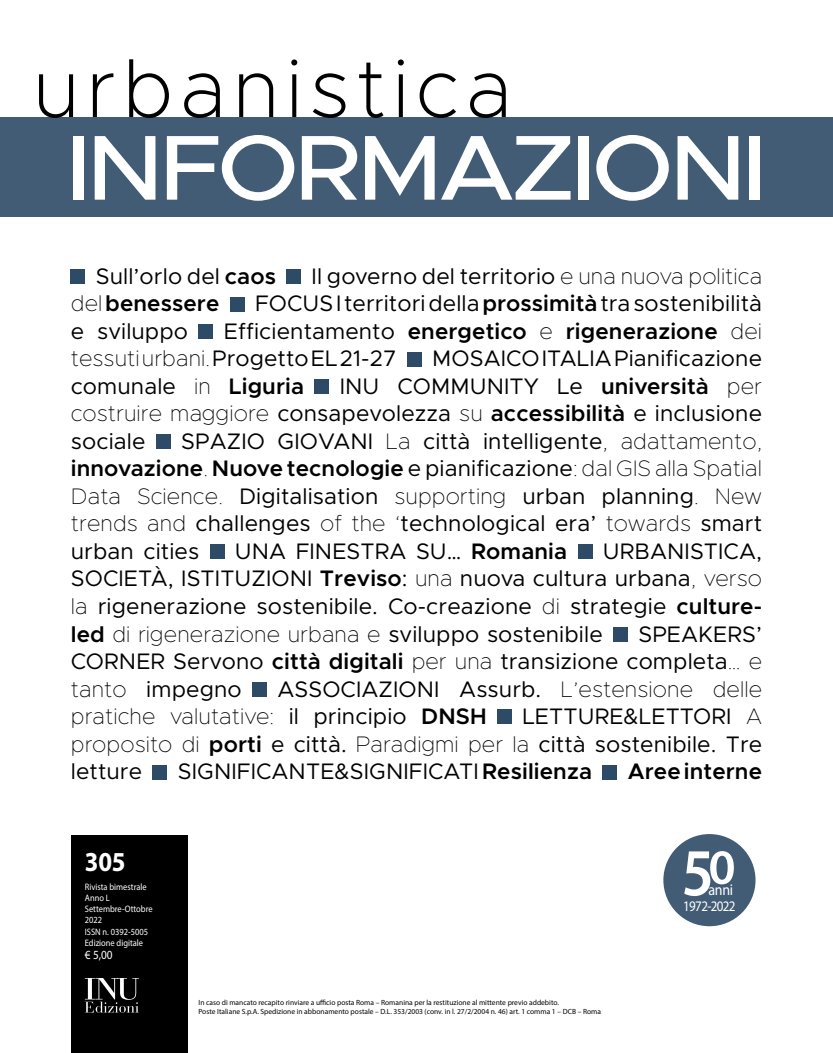
<style>
.page{position:relative;width:833px;height:1053px;background:#fff}
.page>*{position:absolute;margin:0;border:0;box-sizing:border-box;transform-origin:0 0}
.t1{font:500 92.5px "Metropolis";letter-spacing:-.05em;color:#fff;scale:1.1 1}
.t2{font:200 82.5px "Metropolis";letter-spacing:.08em;color:#000}
.t3{font:600 67.5px "Myriad Pro";color:#fff;scale:.89 1}
.t4{font:600 49.5px "Myriad Pro";color:#fff}
.t5{font:700 27.5px "Myriad Pro";color:#fff;scale:.9 1}
.t6{font:22.5px/27.5px "Metropolis";letter-spacing:.005em;color:#000;text-align:justify}
.t7{font:100 22.5px/27.5px "Metropolis";letter-spacing:.005em;color:#000}
.t8{font:600 22.5px "Metropolis";letter-spacing:.005em;color:#000}
.t9{font:15.75px "Myriad Pro";color:#fff;scale:.89 1}
.t10{font:14.62px "Myriad Pro";letter-spacing:-.05em;color:#fff;scale:.89 1}
.t11{font:12.5px "Myriad Pro";color:#fff;scale:.9 1}
.t12{font:9.38px/11.2px "Myriad Pro";color:#fff;scale:.9 1}
.t13{font:7.5px/8.8px "Myriad Pro";color:#000}
.s1{font-weight:600}
.s2{font-weight:100}
.s3{font-weight:400}
</style>
<div class="page">
<div style="left:0;top:117px;width:833px;height:99px;background:#425c76"></div>
<div style="left:71px;top:834px;width:117px;height:218px;background:#000"></div>
<svg style="left:85px;top:978px;width:54px;height:34px"></svg>
<div style="left:663px;top:834px;width:92px;height:92px;background:#425c76;border-radius:50%"></div>
<div style="left:71px;top:269px;width:14px;height:15px;background:#2d4a67"></div>
<div style="left:287px;top:269px;width:14px;height:15px;background:#2d4a67"></div>
<div style="left:230px;top:297px;width:14px;height:14px;background:#2d4a67"></div>
<div style="left:199px;top:324px;width:14px;height:15px;background:#2d4a67"></div>
<div style="left:407px;top:352px;width:14px;height:14px;background:#2d4a67"></div>
<div style="left:315px;top:379px;width:14px;height:15px;background:#2d4a67"></div>
<div style="left:156px;top:434px;width:14px;height:15px;background:#2d4a67"></div>
<div style="left:210px;top:544px;width:14px;height:15px;background:#2d4a67"></div>
<div style="left:578px;top:544px;width:14px;height:15px;background:#2d4a67"></div>
<div style="left:613px;top:627px;width:14px;height:14px;background:#2d4a67"></div>
<div style="left:252px;top:682px;width:15px;height:14px;background:#2d4a67"></div>
<div style="left:497px;top:709px;width:14px;height:15px;background:#2d4a67"></div>
<div style="left:153px;top:764px;width:14px;height:15px;background:#2d4a67"></div>
<div style="left:603px;top:764px;width:14px;height:15px;background:#2d4a67"></div>
<h2 class="t2" style="left:33px;top:37px;width:481px">urbanistica</h2>
<h1 class="t1" style="left:65px;top:110px;width:640px">INFORMAZIONI</h1>
<p class="t6" style="left:96px;top:262px;width:182px">Sull’orlo del <span class="s1">caos</span></p>
<p class="t6" style="left:312px;top:262px;width:452px">Il governo del territorio <span class="s2">e una nuova politica</span></p>
<p class="t8" style="left:71px;top:289px;width:150px"><span class="s2">del</span>benessere</p>
<p class="t6" style="left:255px;top:290px;width:508px">FOCUS I territori della <span class="s1">prossimità</span> tra sostenibilità</p>
<p class="t6" style="left:71px;top:317px;width:119px">e sviluppo</p>
<p class="t6" style="left:71px;top:317px;width:692px;text-indent:153px">Efficientamento <span class="s1">energetico</span> <span class="s2">e</span> <span class="s1">rigenerazione</span> <span class="s2">dei tessuti urbani.</span> Progetto EL 21-27</p>
<p class="t6" style="left:432px;top:345px;width:331px">MOSAICO ITALIA Pianificazione</p>
<p class="t6" style="left:71px;top:372px;width:235px">comunale <span class="s2">in</span> <span class="s1">Liguria</span></p>
<p class="t6" style="left:71px;top:372px;width:692px;text-indent:269px">INU COMMUNITY Le <span class="s1">università</span> <span class="s2">per costruire maggiore</span> consapevolezza <span class="s2">su</span> <span class="s1">accessibilità</span> e inclusione sociale</p>
<p class="t6" style="left:71px;top:427px;width:692px;text-indent:110px">SPAZIO GIOVANI <span class="s2">La</span> città intelligente<span class="s2">, adattamento, </span><span class="s1">innovazione</span><span class="s2">.</span> <span class="s1">Nuove tecnologie</span> e pianificazione<span class="s2">: dal GIS alla Spatial Data Science.</span> Digitalisation <span class="s2">supporting</span> urban planning<span class="s2">. New trends and</span> challenges <span class="s2">of the ‘</span>technological era’ <span class="s2">towards</span> smart urban cities</p>
<p class="t6" style="left:235px;top:537px;width:334px">UNA FINESTRA SU… <span class="s1">Romania</span></p>
<p class="t6" style="left:71px;top:537px;width:692px;text-indent:532px">URBANISTICA, SOCIETÀ, ISTITUZIONI <span class="s1">Treviso</span>: <span class="s2">una</span> nuova cultura urbana<span class="s2">, verso la</span> rigenerazione sostenibile. Co-creazione <span class="s2">di</span> strategie <span class="s1">culture&shy;led</span> <span class="s2">di rigenerazione urbana e</span> sviluppo sostenibile</p>
<p class="t6" style="left:71px;top:620px;width:692px;text-indent:567px">SPEAKERS’ CORNER Servono <span class="s1">città digitali</span> <span class="s2">per una</span> transizione completa<span class="s2">… e tanto</span> impegno</p>
<p class="t7" style="left:71px;top:675px;width:692px;text-indent:206px"><span class="s3">ASSOCIAZIONI Assurb.</span> L’estensione delle pratiche valutative: <span class="s3">il principio</span> <span class="s1">DNSH</span></p>
<p class="t6" style="left:71px;top:702px;width:693px;text-indent:451px">LETTURE&amp;LETTORI <span class="s2">A proposito di</span> <span class="s1">porti</span> e città. <span class="s2">Paradigmi per la</span> città sostenibile. Tre letture</p>
<p class="t6" style="left:178px;top:757px;width:416px">SIGNIFICANTE&amp;SIGNIFICATI <span class="s1">Resilienza</span></p>
<p class="t8" style="left:627px;top:757px;width:136px">Aree interne</p>
<p class="t5" style="left:85px;top:844px;width:47px">305</p>
<p class="t12" style="left:85px;top:880px;width:77px">Rivista bimestrale<br>Anno L<br>Settembre-Ottobre<br>2022<br>ISSN n. 0392-5005<br>Edizione digitale</p>
<p class="t11" style="left:85px;top:946px;width:32px">€ 5,00</p>
<p class="t13" style="left:198px;top:998px;width:404px">In caso di mancato recapito rinviare a ufficio posta Roma – Romanina per la restituzione al mittente previo addebito.<br>Poste Italiane S.p.A. Spedizione in abbonamento postale – D.L. 353/2003 (conv. in l. 27/2/2004 n. 46) art. 1 comma 1 – DCB – Roma</p>
<h3 class="t4" style="left:708px;top:835px;width:29px">0</h3>
<p class="t9" style="left:708px;top:880px;width:29px">anni</p>
<h3 class="t3" style="left:681px;top:829px;width:38px">5</h3>
<p class="t10" style="left:683px;top:896px;width:60px">1972-2022</p>
</div>
